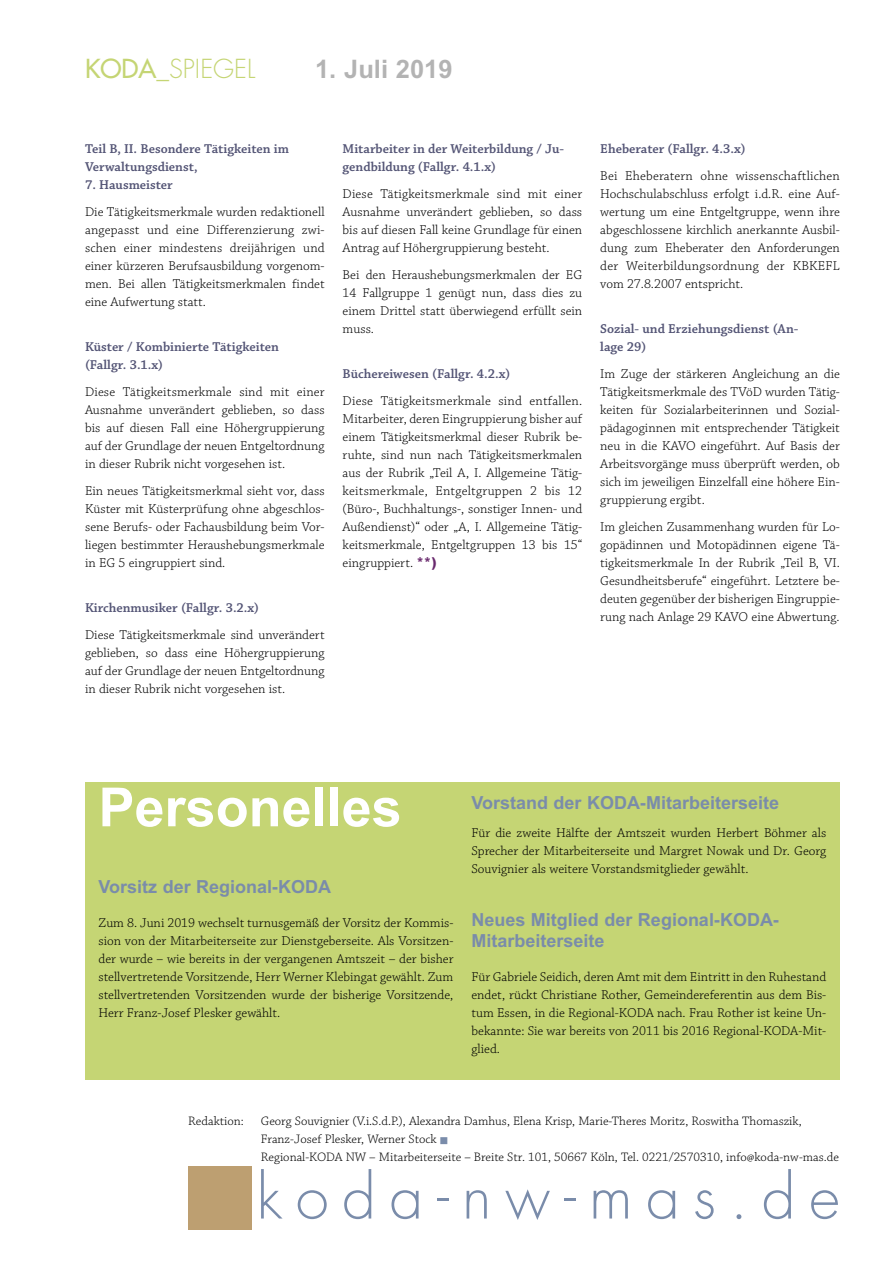
<style>
.page{position:relative;width:893px;height:1263px;background:#fff}
.page>*{position:absolute;margin:0;border:0;box-sizing:border-box;transform-origin:0 0}
.t1{font:300 60px "Futura Std";letter-spacing:.23em;color:#7a8caa}
.t2{font:700 54px "Arial";color:#fff}
.t3{font:300 25.5px "Futura Std";color:#c5d574}
.t4{font:700 25.5px "Arial";color:#b3b3b3}
.t5{font:700 18px/21px "Arial";color:#7a8caa}
.t6{font:300 13.5px/18px "Chaparral Pro";color:#000;text-align:justify}
.t7{font:600 13.5px/18px "Chaparral Pro";color:#535475}
.t8{font:300 12.9px/18px "Chaparral Pro";color:#000}
.s1{font-weight:500}
.s2{font-family:"Arial";font-weight:900;color:#69296d}
.s3{color:#7a8caa}
</style>
<div class="page">
<div style="left:188px;top:1166px;width:64px;height:64px;background:#bd9f71"></div>
<div style="left:85px;top:782px;width:755px;height:297px;background:#c5d574"></div>
<h3 class="t3" style="left:85px;top:57px;width:172px"><span class="s1">KODA_</span>SPIEGEL</h3>
<h3 class="t4" style="left:315px;top:54px;width:139px">1. Juli 2019</h3>
<p class="t7" style="left:85px;top:141px;width:206px">Teil B, II. Besondere Tätigkeiten im<br>Verwaltungsdienst,</p>
<p class="t7" style="left:85px;top:177px;width:89px">7. Hausmeister</p>
<p class="t6" style="left:85px;top:204px;width:241px">Die Tätigkeitsmerkmale wurden redaktionell angepasst und eine Differenzierung zwi&shy;schen einer mindestens dreijährigen und einer kürzeren Berufsausbildung vorgenom&shy;men. Bei allen Tätigkeitsmerkmalen findet eine Aufwertung statt.</p>
<p class="t7" style="left:85px;top:339px;width:195px">Küster / Kombinierte Tätigkeiten (Fallgr. 3.1.x)</p>
<p class="t6" style="left:85px;top:384px;width:241px">Diese Tätigkeitsmerkmale sind mit einer Ausnahme unverändert geblieben, so dass bis auf diesen Fall eine Höhergruppierung auf der Grundlage der neuen Entgeltordnung in dieser Rubrik nicht vorgesehen ist.</p>
<p class="t6" style="left:85px;top:483px;width:241px">Ein neues Tätigkeitsmerkmal sieht vor, dass Küster mit Küsterprüfung ohne abgeschlos&shy;sene Berufs- oder Fachausbildung beim Vor&shy;liegen bestimmter Heraushebungsmerkmale in EG 5 eingruppiert sind.</p>
<p class="t7" style="left:85px;top:600px;width:176px">Kirchenmusiker (Fallgr. 3.2.x)</p>
<p class="t6" style="left:85px;top:627px;width:241px">Diese Tätigkeitsmerkmale sind unverändert geblieben, so dass eine Höhergruppierung auf der Grundlage der neuen Entgeltordnung in dieser Rubrik nicht vorgesehen ist.</p>
<p class="t7" style="left:343px;top:141px;width:223px">Mitarbeiter in der Weiterbildung / Ju&shy;gendbildung (Fallgr. 4.1.x)</p>
<p class="t6" style="left:343px;top:186px;width:241px">Diese Tätigkeitsmerkmale sind mit einer Ausnahme unverändert geblieben, so dass bis auf diesen Fall keine Grundlage für einen Antrag auf Höhergruppierung besteht.</p>
<p class="t6" style="left:343px;top:267px;width:241px">Bei den Heraushebungsmerkmalen der EG 14 Fallgruppe 1 genügt nun, dass dies zu einem Drittel statt überwiegend erfüllt sein muss.</p>
<p class="t7" style="left:343px;top:366px;width:169px">Büchereiwesen (Fallgr. 4.2.x)</p>
<p class="t6" style="left:343px;top:393px;width:241px">Diese Tätigkeitsmerkmale sind entfallen.<br>Mitarbeiter, deren Eingruppierung bisher auf einem Tätigkeitsmerkmal dieser Rubrik be&shy;ruhte, sind nun nach Tätigkeitsmerkmalen aus der Rubrik „Teil A, I. Allgemeine Tätig&shy;keitsmerkmale, Entgeltgruppen 2 bis 12 (Büro-, Buchhaltungs-, sonstiger Innen- und Außendienst)“ oder „A, I. Allgemeine Tätig&shy;keitsmerkmale, Entgeltgruppen 13 bis 15“ eingruppiert. <span class="s2">**)</span></p>
<p class="t7" style="left:600px;top:141px;width:147px">Eheberater (Fallgr. 4.3.x)</p>
<p class="t6" style="left:600px;top:168px;width:241px">Bei Eheberatern ohne wissenschaftlichen Hochschulabschluss erfolgt i.d.R. eine Auf&shy;wertung um eine Entgeltgruppe, wenn ihre abgeschlossene kirchlich anerkannte Ausbil&shy;dung zum Eheberater den Anforderungen der Weiterbildungsordnung der KBKEFL vom 27.8.2007 entspricht.</p>
<p class="t7" style="left:600px;top:321px;width:200px">Sozial- und Erziehungsdienst (An&shy;lage 29)</p>
<p class="t6" style="left:600px;top:366px;width:241px">Im Zuge der stärkeren Angleichung an die Tätigkeitsmerkmale des TVöD wurden Tätig&shy;keiten für Sozialarbeiterinnen und Sozial&shy;pädagoginnen mit entsprechender Tätigkeit neu in die KAVO eingeführt. Auf Basis der Arbeitsvorgänge muss überprüft werden, ob sich im jeweiligen Einzelfall eine höhere Ein&shy;gruppierung ergibt.</p>
<p class="t6" style="left:600px;top:519px;width:241px">Im gleichen Zusammenhang wurden für Lo&shy;gopädinnen und Motopädinnen eigene Tä&shy;tigkeitsmerkmale In der Rubrik „Teil B, VI.<br>Gesundheitsberufe“ eingeführt. Letztere be&shy;deuten gegenüber der bisherigen Eingruppie&shy;rung nach Anlage 29 KAVO eine Abwertung.</p>
<h2 class="t2" style="left:99px;top:776px;width:305px">Personelles</h2>
<h3 class="t5" style="left:99px;top:876px;width:234px">Vorsitz der Regional-KODA</h3>
<p class="t6" style="left:99px;top:915px;width:356px">Zum 8. Juni 2019 wechselt turnusgemäß der Vorsitz der Kommis&shy;sion von der Mitarbeiterseite zur Dienstgeberseite. Als Vorsitzen&shy;der wurde – wie bereits in der vergangenen Amtszeit – der bisher stellvertretende Vorsitzende, Herr Werner Klebingat gewählt. Zum stellvertretenden Vorsitzenden wurde der bisherige Vorsitzende, Herr Franz-Josef Plesker gewählt.</p>
<h3 class="t5" style="left:471px;top:792px;width:309px">Vorstand der KODA-Mitarbeiterseite</h3>
<p class="t6" style="left:471px;top:825px;width:356px">Für die zweite Hälfte der Amtszeit wurden Herbert Böhmer als Sprecher der Mitarbeiterseite und Margret Nowak und Dr. Georg Souvignier als weitere Vorstandsmitglieder gewählt.</p>
<h3 class="t5" style="left:471px;top:909px;width:309px">Neues Mitglied der Regional-KODA-<br>Mitarbeiterseite</h3>
<p class="t6" style="left:471px;top:969px;width:356px">Für Gabriele Seidich, deren Amt mit dem Eintritt in den Ruhestand endet, rückt Christiane Rother, Gemeindereferentin aus dem Bis&shy;tum Essen, in die Regional-KODA nach. Frau Rother ist keine Un&shy;bekannte: Sie war bereits von 2011 bis 2016 Regional-KODA-Mit&shy;glied.</p>
<p class="t8" style="left:188px;top:1113px;width:57px">Redaktion:</p>
<p class="t8" style="left:261px;top:1113px;width:579px">Georg Souvignier (V.i.S.d.P.), Alexandra Damhus, Elena Krisp, Marie-Theres Moritz, Roswitha Thomaszik,<br>Franz-Josef Plesker, Werner Stock <span class="s3">■<br></span>Regional-KODA NW – Mitarbeiterseite – Breite Str. 101, 50667 Köln, Tel. 0221/2570310, info@koda-nw-mas.de</p>
<h1 class="t1" style="left:256px;top:1169px;width:585px">koda-nw-mas.de</h1>
</div>
